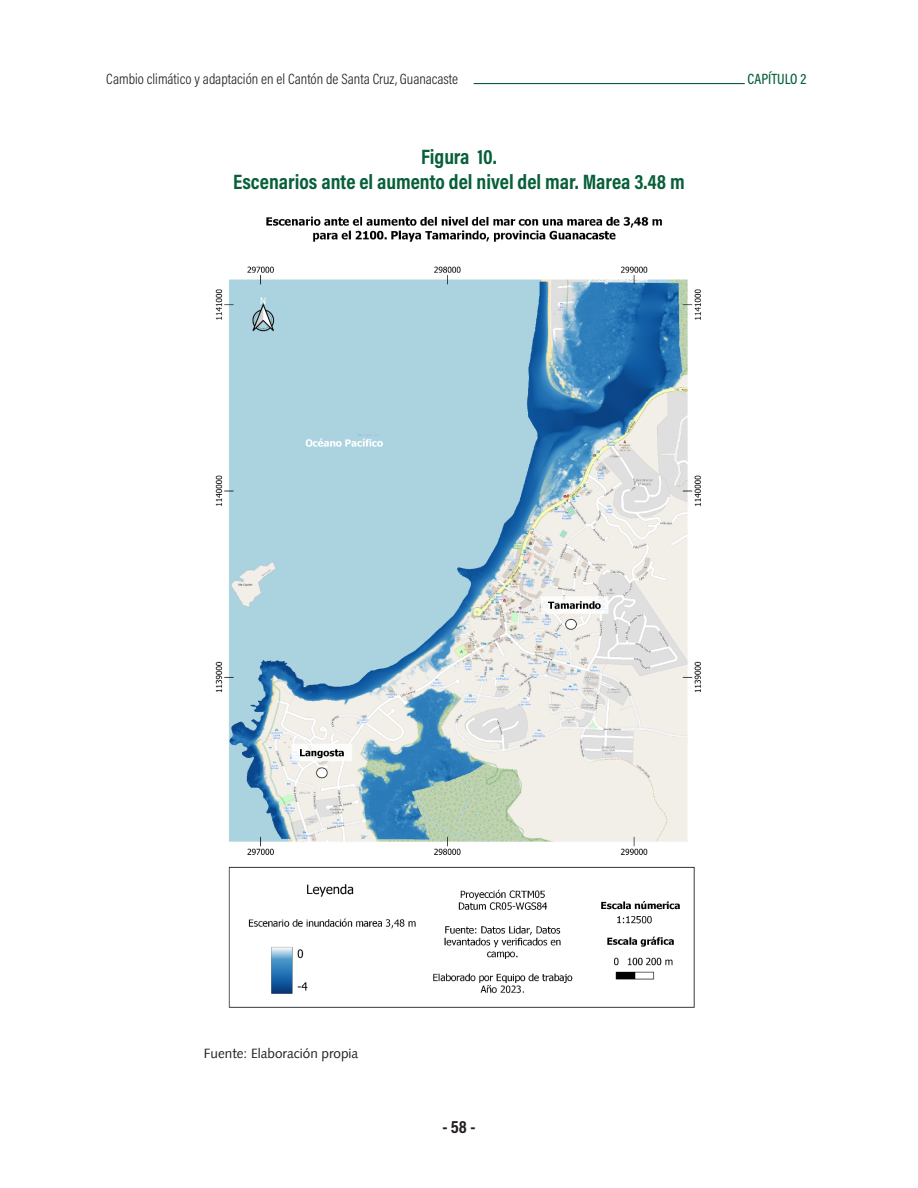
<style>
.page{position:relative;width:918px;height:1188px;background:#fff}
.page>*{position:absolute;margin:0;border:0;box-sizing:border-box;transform-origin:0 0}
.titulos_tablas{font:700 21px "Acumin Pro Cond";color:#076039}
.t1{font:700 18px "Acumin Pro Cond";color:#231f20}
.t2{font:300 15px "Acumin Pro Cond";color:#231f20}
.t3{font:500 15px "Acumin Pro Cond";color:#076039}
.fuente{font:13.5px "Syntax LT";color:#231f20}
</style>
<div class="page">
<hr style="left:474px;top:83px;width:271px;height:1px;background:#076039">
<img style="left:215px;top:216px;width:486px;height:792px">
<p class="t2" style="left:106px;top:69px;width:353px">Cambio climático y adaptación en el Cantón de Santa Cruz, Guanacaste</p>
<p class="t3" style="left:748px;top:69px;width:60px">CAPÍTULO 2</p>
<p class="titulos_tablas" style="left:421px;top:143px;width:77px">Figura 10.</p>
<p class="titulos_tablas" style="left:233px;top:168px;width:453px">Escenarios ante el aumento del nivel del mar. Marea 3.48 m</p>
<p class="fuente" style="left:204px;top:1045px;width:156px">Fuente: Elaboración propia</p>
<p class="t1" style="left:443px;top:1115px;width:34px">- 58 -</p>
</div>
